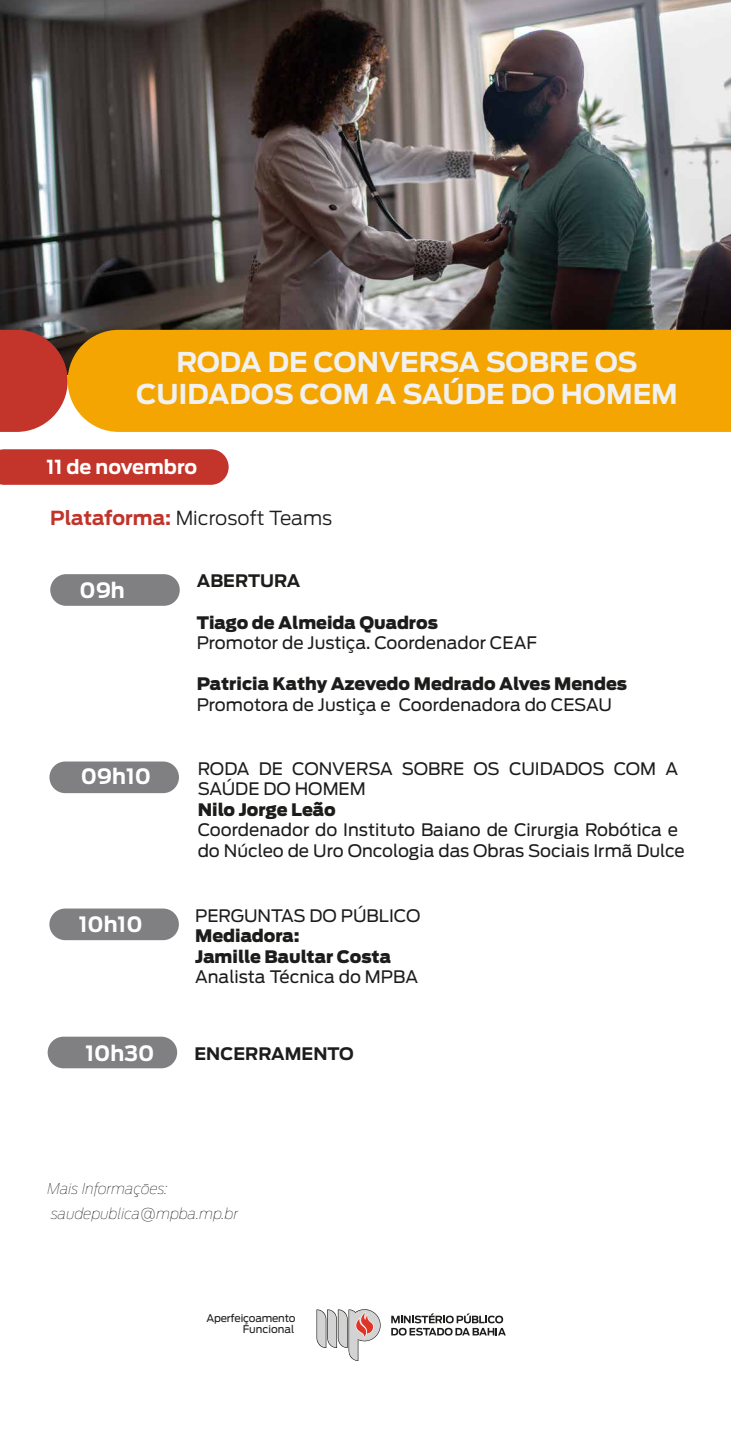
<style>
.page{position:relative;width:731px;height:1451px;background:#fff}
.page>*{position:absolute;margin:0;border:0;box-sizing:border-box;transform-origin:0 0}
.t1{font:700 27.12px/32.6px "Antenna";color:#f1f1f1;text-align:center}
.t2{font:700 21px "Antenna";color:#fff}
.t3{font:300 19.25px "Antenna";color:#1c1c1b}
.t4{font:700 19.25px "Antenna";color:#fff}
.t5{font:17.15px/20.6px "Antenna";color:#1c1c1b}
.t6{font:900 17.15px/20.6px "Antenna";color:#1c1c1b}
.t7{font:700 17.15px "Antenna";color:#1c1c1b}
.t8{font:italic 100 14.88px/24.7px "Antenna";color:#000}
.t9{font:10.5px/11.9px "Antenna";letter-spacing:-.02em;color:#1c1c1b;text-align:right}
.s1{font-weight:700;color:#c1342b}
</style>
<div class="page">
<img style="left:0;top:0;width:731px;height:330px">
<svg style="left:316px;top:1309px;width:65px;height:52px"></svg>
<svg style="left:391px;top:1313px;width:115px;height:22px"></svg>
<svg style="left:0;top:330px;width:68px;height:102px;background:#be473f"></svg>
<div style="left:68px;top:330px;width:663px;height:102px;background:#f4a501"></div>
<svg style="left:0;top:449px;width:229px;height:36px;background:#c43a31"></svg>
<div style="left:50px;top:574px;width:130px;height:32px;background:#808082;border-radius:16px"></div>
<div style="left:49px;top:761px;width:130px;height:32px;background:#808082;border-radius:16px"></div>
<div style="left:49px;top:908px;width:130px;height:32px;background:#808082;border-radius:16px"></div>
<div style="left:48px;top:1036px;width:129px;height:32px;background:#808082;border-radius:16px"></div>
<h1 class="t1" style="left:136px;top:346px;width:543px">RODA DE CONVERSA SOBRE OS<br>CUIDADOS COM A SAÚDE DO HOMEM</h1>
<p class="t4" style="left:46px;top:455px;width:152px">11 de novembro</p>
<p class="t3" style="left:50px;top:506px;width:283px"><span class="s1">Plataforma:</span> Microsoft Teams</p>
<p class="t2" style="left:80px;top:578px;width:47px">09h</p>
<p class="t2" style="left:81px;top:764px;width:72px">09h10</p>
<p class="t2" style="left:79px;top:912px;width:65px">10h10</p>
<p class="t7" style="left:197px;top:571px;width:105px">ABERTURA</p>
<p class="t6" style="left:197px;top:612px;width:243px">Tiago de Almeida Quadros</p>
<p class="t5" style="left:197px;top:633px;width:341px">Promotor de Justiça. Coordenador CEAF</p>
<p class="t6" style="left:197px;top:674px;width:432px">Patricia Kathy Azevedo Medrado Alves Mendes</p>
<p class="t5" style="left:197px;top:694px;width:416px">Promotora de Justiça e Coordenadora do CESAU</p>
<p class="t5" style="left:198px;top:758px;width:482px">RODA DE CONVERSA SOBRE OS CUIDADOS COM A<br>SAÚDE DO HOMEM</p>
<p class="t6" style="left:198px;top:799px;width:139px">Nilo Jorge Leão</p>
<p class="t5" style="left:198px;top:820px;width:488px">Coordenador do Instituto Baiano de Cirurgia Robótica e do Núcleo de Uro Oncologia das Obras Sociais Irmã Dulce</p>
<p class="t5" style="left:195px;top:905px;width:227px">PERGUNTAS DO PÚBLICO</p>
<p class="t6" style="left:195px;top:926px;width:197px">Mediadora:<br>Jamille Baultar Costa</p>
<p class="t5" style="left:195px;top:967px;width:224px">Analista Técnica do MPBA</p>
<p class="t2" style="left:85px;top:1041px;width:70px">10h30</p>
<p class="t7" style="left:194px;top:1044px;width:161px">ENCERRAMENTO</p>
<p class="t8" style="left:48px;top:1176px;width:192px">Mais Informações: saudepublica@mpba.mp.br</p>
<p class="t9" style="left:206px;top:1312px;width:91px">Aperfeiçoamento<br>Funcional</p>
</div>
